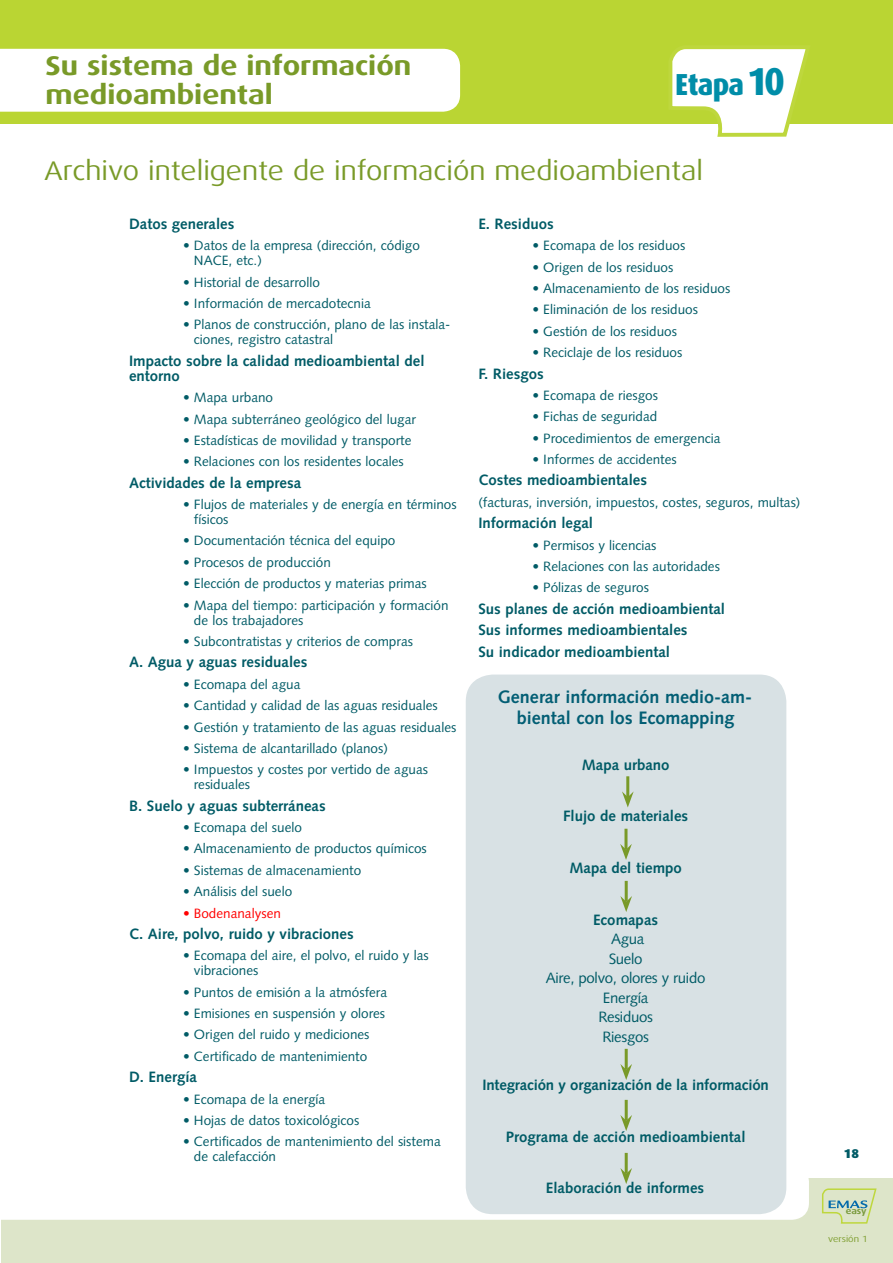
<style>
.page{position:relative;width:893px;height:1263px;background:#fff}
.page>*{position:absolute;margin:0;border:0;box-sizing:border-box;transform-origin:0 0}
.t1{font:800 30.45px "Dax";letter-spacing:-.025em;color:#008da8;scale:.92 1}
.t2{font:27px "Dax Wide";color:#799a28}
.t3{font:700 27px/28.5px "Dax Wide";color:#799a28}
.t4{font:700 18px/21px "Syntax";color:#025e74;text-align:center}
.t5{font:700 15px/21.3px "Syntax";color:#005b66}
.t6{font:15px/19.5px "Syntax";letter-spacing:-.02em;color:#005b66;text-align:center}
.t7{font:13.5px/15px "Syntax";color:#005b66}
.t8{font:13.5px "Syntax";color:#f00}
.t9{font:900 12.75px "Dax";color:#005b66}
.t10{font:9px "Dax Wide";color:#799a28}
.t11{font:700 9px "Dax Wide";color:#799a3d}
.s1{font-size:39px}
</style>
<div class="page">
<div style="left:1px;top:1178px;width:892px;height:85px;background:#dde5c9"></div>
<div style="left:0;top:0;width:893px;height:123px;background:#bad533"></div>
<div style="left:0;top:49px;width:460px;height:63px;background:#fff"></div>
<div style="left:466px;top:674px;width:320px;height:540px;background:#d8e1e4;border-radius:27px"></div>
<hr style="left:626px;top:776px;width:3px;height:21px;background:#799a28">
<svg style="left:622px;top:791px;width:12px;height:16px"></svg>
<hr style="left:624px;top:829px;width:3px;height:20px;background:#799a28">
<svg style="left:620px;top:844px;width:12px;height:16px"></svg>
<hr style="left:625px;top:881px;width:3px;height:21px;background:#799a28">
<svg style="left:620px;top:896px;width:12px;height:16px"></svg>
<hr style="left:625px;top:1049px;width:3px;height:20px;background:#799a28">
<svg style="left:620px;top:1064px;width:12px;height:16px"></svg>
<hr style="left:625px;top:1100px;width:3px;height:21px;background:#799a28">
<svg style="left:620px;top:1115px;width:12px;height:16px"></svg>
<hr style="left:625px;top:1153px;width:3px;height:21px;background:#799a28">
<svg style="left:1px;top:1165px;width:808px;height:55px"></svg>
<svg style="left:822px;top:1188px;width:55px;height:36px"></svg>
<svg style="left:666px;top:49px;width:146px;height:88px"></svg>
<h2 class="t3" style="left:46px;top:52px;width:367px">Su sistema de información medioambiental</h2>
<h1 class="t1" style="left:675px;top:67px;width:121px">Etapa<span class="s1">10</span></h1>
<h2 class="t2" style="left:44px;top:156px;width:660px">Archivo inteligente de información medioambiental</h2>
<p class="t5" style="left:129px;top:213px;width:107px">Datos generales</p>
<p class="t7" style="left:194px;top:238px;width:227px;text-indent:-11px">• Datos de la empresa (dirección, código<br>NACE, etc.)</p>
<p class="t7" style="left:183px;top:275px;width:138px">• Historial de desarrollo</p>
<p class="t7" style="left:183px;top:296px;width:189px">• Información de mercadotecnia</p>
<p class="t7" style="left:194px;top:317px;width:258px;text-indent:-11px">• Planos de construcción, plano de las instala&shy;ciones, registro catastral</p>
<p class="t5" style="left:129px;top:353px;width:297px;line-height:15px">Impacto sobre la calidad medioambiental del entorno</p>
<p class="t7" style="left:183px;top:390px;width:92px">• Mapa urbano</p>
<p class="t7" style="left:183px;top:411px;width:234px">• Mapa subterráneo geológico del lugar</p>
<p class="t7" style="left:183px;top:433px;width:230px">• Estadísticas de movilidad y transporte</p>
<p class="t7" style="left:183px;top:454px;width:222px">• Relaciones con los residentes locales</p>
<p class="t5" style="left:129px;top:472px;width:174px">Actividades de la empresa</p>
<p class="t7" style="left:194px;top:497px;width:264px;text-indent:-11px">• Flujos de materiales y de energía en términos físicos</p>
<p class="t7" style="left:183px;top:533px;width:214px">• Documentación técnica del equipo</p>
<p class="t7" style="left:183px;top:555px;width:149px">• Procesos de producción</p>
<p class="t7" style="left:183px;top:576px;width:245px">• Elección de productos y materias primas</p>
<p class="t7" style="left:194px;top:597px;width:256px;text-indent:-11px">• Mapa del tiempo: participación y formación de los trabajadores</p>
<p class="t7" style="left:183px;top:634px;width:231px">• Subcontratistas y criterios de compras</p>
<p class="t5" style="left:129px;top:652px;width:180px">A. Agua y aguas residuales</p>
<p class="t7" style="left:183px;top:677px;width:119px">• Ecomapa del agua</p>
<p class="t7" style="left:183px;top:698px;width:256px">• Cantidad y calidad de las aguas residuales</p>
<p class="t7" style="left:183px;top:719px;width:275px">• Gestión y tratamiento de las aguas residuales</p>
<p class="t7" style="left:183px;top:741px;width:206px">• Sistema de alcantarillado (planos)</p>
<p class="t7" style="left:194px;top:762px;width:236px;text-indent:-11px">• Impuestos y costes por vertido de aguas residuales</p>
<p class="t5" style="left:129px;top:795px;width:198px">B. Suelo y aguas subterráneas</p>
<p class="t7" style="left:183px;top:820px;width:120px">• Ecomapa del suelo</p>
<p class="t7" style="left:183px;top:841px;width:245px">• Almacenamiento de productos químicos</p>
<p class="t7" style="left:183px;top:863px;width:180px">• Sistemas de almacenamiento</p>
<p class="t7" style="left:183px;top:884px;width:111px">• Análisis del suelo</p>
<p class="t8" style="left:183px;top:905px;width:99px">• Bodenanalysen</p>
<p class="t5" style="left:129px;top:923px;width:226px">C. Aire, polvo, ruido y vibraciones</p>
<p class="t7" style="left:194px;top:948px;width:236px;text-indent:-11px">• Ecomapa del aire, el polvo, el ruido y las vibraciones</p>
<p class="t7" style="left:183px;top:984px;width:206px">• Puntos de emisión a la atmósfera</p>
<p class="t7" style="left:183px;top:1006px;width:204px">• Emisiones en suspensión y olores</p>
<p class="t7" style="left:183px;top:1027px;width:188px">• Origen del ruido y mediciones</p>
<p class="t7" style="left:183px;top:1049px;width:186px">• Certificado de mantenimiento</p>
<p class="t5" style="left:129px;top:1066px;width:69px">D. Energía</p>
<p class="t7" style="left:183px;top:1091px;width:144px">• Ecomapa de la energía</p>
<p class="t7" style="left:183px;top:1113px;width:178px">• Hojas de datos toxicológicos</p>
<p class="t7" style="left:194px;top:1134px;width:248px;text-indent:-11px">• Certificados de mantenimiento del sistema de calefacción</p>
<p class="t5" style="left:478px;top:213px;width:77px">E. Residuos</p>
<p class="t7" style="left:532px;top:238px;width:154px">• Ecomapa de los residuos</p>
<p class="t7" style="left:532px;top:260px;width:142px">• Origen de los residuos</p>
<p class="t7" style="left:532px;top:281px;width:199px">• Almacenamiento de los residuos</p>
<p class="t7" style="left:532px;top:302px;width:167px">• Eliminación de los residuos</p>
<p class="t7" style="left:532px;top:324px;width:146px">• Gestión de los residuos</p>
<p class="t7" style="left:532px;top:345px;width:151px">• Reciclaje de los residuos</p>
<p class="t5" style="left:478px;top:363px;width:67px">F. Riesgos</p>
<p class="t7" style="left:532px;top:388px;width:127px">• Ecomapa de riesgos</p>
<p class="t7" style="left:532px;top:409px;width:126px">• Fichas de seguridad</p>
<p class="t7" style="left:532px;top:431px;width:190px">• Procedimientos de emergencia</p>
<p class="t7" style="left:532px;top:452px;width:146px">• Informes de accidentes</p>
<p class="t5" style="left:478px;top:470px;width:170px">Costes medioambientales</p>
<p class="t7" style="left:478px;top:495px;width:324px">(facturas, inversión, impuestos, costes, seguros, multas)</p>
<p class="t5" style="left:478px;top:512px;width:116px">Información legal</p>
<p class="t7" style="left:532px;top:537px;width:126px">• Permisos y licencias</p>
<p class="t7" style="left:532px;top:559px;width:189px">• Relaciones con las autoridades</p>
<p class="t7" style="left:532px;top:580px;width:118px">• Pólizas de seguros</p>
<p class="t5" style="left:478px;top:598px;width:248px">Sus planes de acción medioambiental<br>Sus informes medioambientales<br>Su indicador medioambiental</p>
<h3 class="t4" style="left:498px;top:687px;width:256px">Generar información medio-am&shy;biental con los Ecomapping</h3>
<p class="t5" style="left:582px;top:754px;width:89px">Mapa urbano</p>
<p class="t5" style="left:563px;top:806px;width:127px">Flujo de materiales</p>
<p class="t5" style="left:569px;top:857px;width:114px">Mapa del tiempo</p>
<p class="t5" style="left:593px;top:909px;width:66px">Ecomapas</p>
<p class="t6" style="left:546px;top:929px;width:161px">Agua<br>Suelo<br>Aire, polvo, olores y ruido<br>Energía<br>Residuos<br>Riesgos</p>
<p class="t5" style="left:482px;top:1074px;width:288px">Integración y organización de la información</p>
<p class="t5" style="left:506px;top:1126px;width:241px">Programa de acción medioambiental</p>
<p class="t5" style="left:546px;top:1178px;width:160px">Elaboración de informes</p>
<p class="t9" style="left:844px;top:1146px;width:17px">18</p>
<p class="t11" style="left:846px;top:1206px;width:22px">easy</p>
<p class="t10" style="left:828px;top:1234px;width:41px">versión 1</p>
</div>
